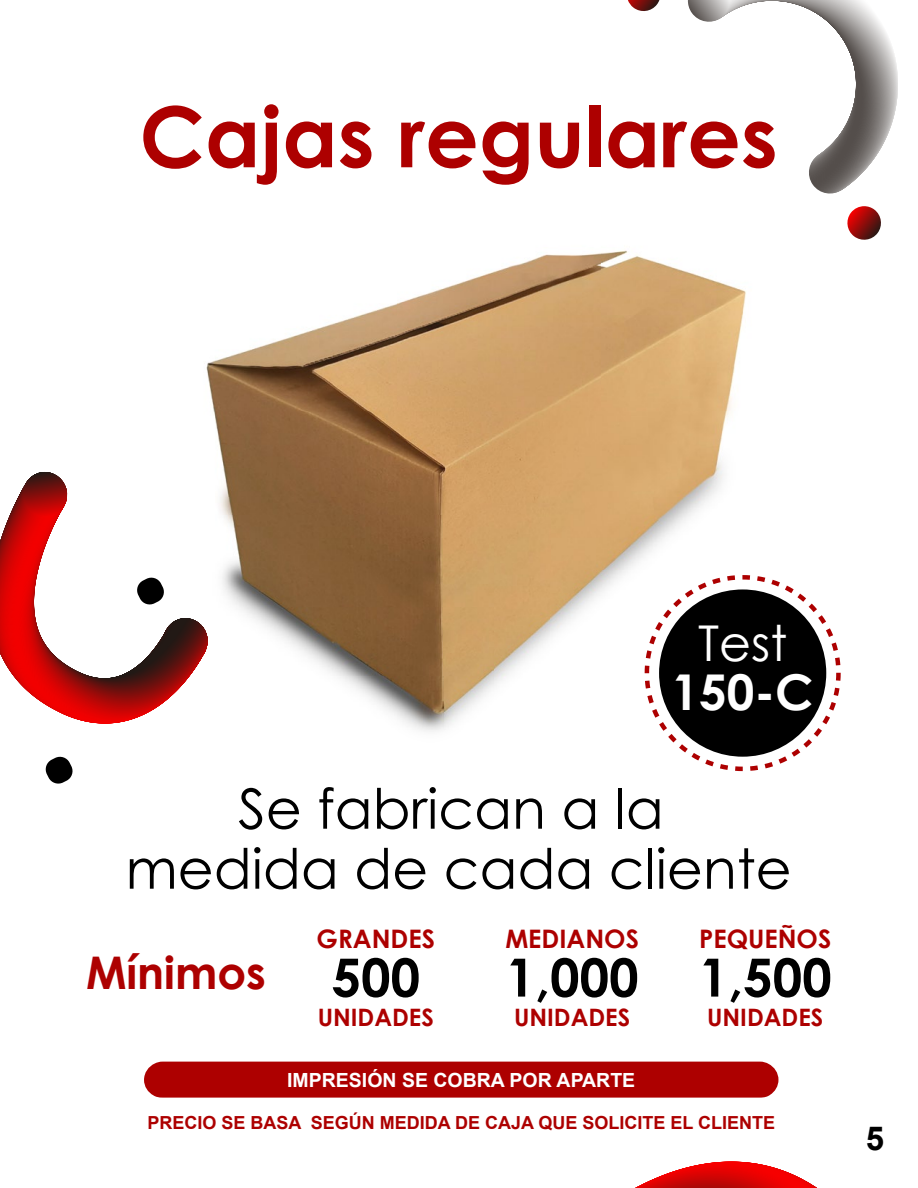
<style>
.page{position:relative;width:918px;height:1188px;background:#fff}
.page>*{position:absolute;margin:0;border:0;box-sizing:border-box;transform-origin:0 0}
.t1{font:700 84px "Century Gothic";color:#ad0000}
.t2{font:55.5px/60px "Century Gothic";color:#000;text-align:center}
.t3{font:700 52.8px "Century Gothic";color:#000}
.t4{font:700 49.35px "Century Gothic";color:#fff}
.t5{font:49.35px "Century Gothic";color:#fff}
.t6{font:700 45px "Century Gothic";color:#ad0000}
.t7{font:700 33px "Arial";color:#000}
.t8{font:700 25.5px "Century Gothic";color:#ad0000}
.t9{font:700 24px "Century Gothic";color:#ad0000}
.t10{font:700 19.5px "Arial";color:#fff}
.t11{font:700 18px "Arial";color:#ad0000}
.s1{font-size:52.8px;color:#000}
</style>
<div class="page">
<div style="left:144px;top:1062px;width:634px;height:36px;background:#ad0000"></div>
<img style="left:206px;top:250px;width:540px;height:161px">
<img style="left:213px;top:411px;width:337px;height:105px">
<img style="left:550px;top:411px;width:180px;height:263px">
<img style="left:222px;top:516px;width:329px;height:214px">
<svg style="left:645px;top:575px;width:196px;height:196px"></svg>
<svg style="left:45px;top:756px;width:28px;height:28px"></svg>
<svg style="left:0;top:472px;width:208px;height:252px"></svg>
<svg style="left:688px;top:0;width:210px;height:194px"></svg>
<svg style="left:628px;top:0;width:31px;height:11px"></svg>
<svg style="left:847px;top:206px;width:34px;height:34px"></svg>
<svg style="left:635px;top:1162px;width:182px;height:26px"></svg>
<h1 class="t1" style="left:139px;top:73px;width:640px">Cajas regulares</h1>
<h3 class="t5" style="left:698px;top:608px;width:90px">Test</h3>
<h3 class="t4" style="left:672px;top:655px;width:144px">150-C</h3>
<h2 class="t2" style="left:126px;top:778px;width:668px">Se fabrican a la<br>medida de cada cliente</h2>
<h3 class="t8" style="left:317px;top:919px;width:120px">GRANDES</h3>
<h3 class="t8" style="left:505px;top:919px;width:135px">MEDIANOS</h3>
<h3 class="t8" style="left:699px;top:919px;width:134px">PEQUEÑOS</h3>
<h3 class="t6" style="left:86px;top:939px;width:336px">Mínimos <span class="s1">500</span></h3>
<h3 class="t3" style="left:506px;top:937px;width:327px">1,000 1,500</h3>
<h3 class="t9" style="left:318px;top:999px;width:118px">UNIDADES</h3>
<h3 class="t9" style="left:514px;top:999px;width:118px">UNIDADES</h3>
<h3 class="t9" style="left:707px;top:999px;width:118px">UNIDADES</h3>
<p class="t10" style="left:287px;top:1067px;width:350px">IMPRESIÓN SE COBRA POR APARTE</p>
<p class="t11" style="left:147px;top:1110px;width:629px">PRECIO SE BASA SEGÚN MEDIDA DE CAJA QUE SOLICITE EL CLIENTE</p>
<h3 class="t7" style="left:866px;top:1115px;width:20px">5</h3>
</div>
